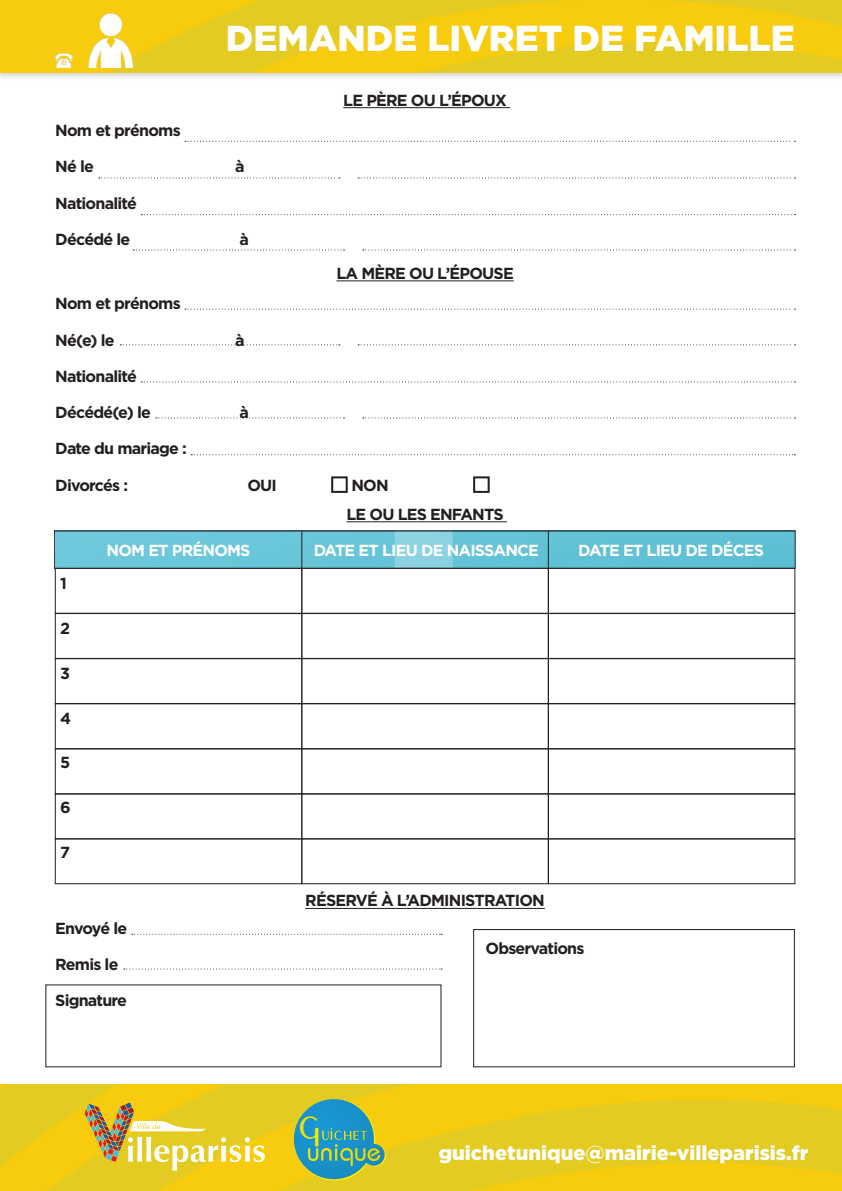
<style>
.page{position:relative;width:842px;height:1191px;background:#fff}
.page>*{position:absolute;margin:0;border:0;box-sizing:border-box;transform-origin:0 0}
.t1{font:49.6px "Peignot";color:#f8ed06}
.t2{font:900 36px "Gotham";color:#fff}
.t3{font:900 20px "Gotham";color:#fff}
.t4{font:700 16px/29px "Gotham";letter-spacing:-.05em;color:#231f20}
.t5{font:700 16px "Gotham";letter-spacing:-.05em;color:#fff}
</style>
<div class="page">
<div style="left:0;top:0;width:842px;height:81px;background:#231f20;opacity:.21"></div>
<img style="left:0;top:0;width:842px;height:72px">
<img style="left:0;top:1084px;width:842px;height:107px">
<img style="left:55px;top:14px;width:78px;height:53px">
<svg style="left:85px;top:1103px;width:180px;height:67px;background:#e1c742"></svg>
<hr style="left:343px;top:107px;width:167px;height:1px;background:#231f20">
<hr style="left:336px;top:281px;width:178px;height:1px;background:#231f20">
<svg style="left:185px;top:141px;width:610px;height:1px"></svg>
<svg style="left:185px;top:309px;width:610px;height:1px"></svg>
<svg style="left:141px;top:214px;width:654px;height:1px"></svg>
<svg style="left:141px;top:381px;width:654px;height:1px"></svg>
<svg style="left:191px;top:454px;width:604px;height:1px"></svg>
<svg style="left:363px;top:249px;width:432px;height:1px"></svg>
<svg style="left:363px;top:417px;width:432px;height:1px"></svg>
<svg style="left:133px;top:249px;width:211px;height:1px"></svg>
<svg style="left:156px;top:417px;width:188px;height:1px"></svg>
<svg style="left:358px;top:177px;width:437px;height:1px"></svg>
<svg style="left:358px;top:344px;width:437px;height:1px"></svg>
<svg style="left:99px;top:177px;width:241px;height:1px"></svg>
<svg style="left:120px;top:344px;width:220px;height:1px"></svg>
<div style="left:331px;top:476px;width:17px;height:17px;border:2px solid #231f20"></div>
<div style="left:473px;top:476px;width:17px;height:17px;border:2px solid #231f20"></div>
<hr style="left:346px;top:521px;width:161px;height:1px;background:#231f20">
<div style="left:55px;top:568px;width:247px;height:46px;border:1px solid #231f20"></div>
<div style="left:548px;top:568px;width:247px;height:46px;border:1px solid #231f20"></div>
<div style="left:301px;top:568px;width:248px;height:46px;border:1px solid #231f20"></div>
<div style="left:55px;top:613px;width:247px;height:46px;border:1px solid #231f20"></div>
<div style="left:548px;top:613px;width:247px;height:46px;border:1px solid #231f20"></div>
<div style="left:301px;top:613px;width:248px;height:46px;border:1px solid #231f20"></div>
<div style="left:55px;top:703px;width:247px;height:46px;border:1px solid #231f20"></div>
<div style="left:548px;top:703px;width:247px;height:46px;border:1px solid #231f20"></div>
<div style="left:301px;top:703px;width:248px;height:46px;border:1px solid #231f20"></div>
<div style="left:55px;top:748px;width:247px;height:46px;border:1px solid #231f20"></div>
<div style="left:55px;top:793px;width:247px;height:46px;border:1px solid #231f20"></div>
<div style="left:55px;top:838px;width:247px;height:46px;border:1px solid #231f20"></div>
<div style="left:548px;top:748px;width:247px;height:46px;border:1px solid #231f20"></div>
<div style="left:548px;top:793px;width:247px;height:46px;border:1px solid #231f20"></div>
<div style="left:548px;top:838px;width:247px;height:46px;border:1px solid #231f20"></div>
<div style="left:301px;top:748px;width:248px;height:46px;border:1px solid #231f20"></div>
<div style="left:301px;top:793px;width:248px;height:46px;border:1px solid #231f20"></div>
<div style="left:301px;top:838px;width:248px;height:46px;border:1px solid #231f20"></div>
<img style="left:56px;top:532px;width:737px;height:34px">
<div style="left:54px;top:530px;width:741px;height:38px;border:1px solid #231f20"></div>
<hr style="left:548px;top:531px;width:1px;height:38px;background:#231f20">
<hr style="left:301px;top:531px;width:1px;height:38px;background:#231f20">
<hr style="left:305px;top:908px;width:240px;height:1px;background:#231f20">
<div style="left:473px;top:929px;width:322px;height:138px;border:1px solid #231f20"></div>
<svg style="left:124px;top:968px;width:318px;height:1px"></svg>
<svg style="left:132px;top:933px;width:310px;height:1px"></svg>
<div style="left:364px;top:1144px;width:22px;height:22px;background:#f8ed06;border-radius:50%"></div>
<svg style="left:294px;top:1099px;width:91px;height:80px;background:#61a78a"></svg>
<h2 class="t2" style="left:226px;top:17px;width:570px">DEMANDE LIVRET DE FAMILLE</h2>
<p class="t4" style="left:55px;top:116px;width:127px">NOM ET PRÉNOMS</p>
<p class="t4" style="left:55px;top:152px;width:40px">NÉ LE</p>
<p class="t4" style="left:235px;top:152px;width:11px">À</p>
<p class="t4" style="left:55px;top:188px;width:83px">NATIONALITÉ</p>
<p class="t4" style="left:55px;top:224px;width:77px">DÉCÉDÉ LE</p>
<p class="t4" style="left:239px;top:224px;width:11px">À</p>
<p class="t4" style="left:343px;top:85px;width:165px">LE PÈRE OU L’ÉPOUX</p>
<p class="t4" style="left:336px;top:258px;width:177px">LA MÈRE OU L’ÉPOUSE</p>
<p class="t4" style="left:55px;top:289px;width:127px">NOM ET PRÉNOMS</p>
<p class="t4" style="left:55px;top:325px;width:61px">NÉ(E) LE</p>
<p class="t4" style="left:235px;top:325px;width:11px">À</p>
<p class="t4" style="left:55px;top:361px;width:83px">NATIONALITÉ</p>
<p class="t4" style="left:55px;top:397px;width:97px">DÉCÉDÉ(E) LE</p>
<p class="t4" style="left:239px;top:397px;width:11px">À</p>
<p class="t4" style="left:55px;top:434px;width:133px">DATE DU MARIAGE :</p>
<p class="t4" style="left:55px;top:470px;width:74px">DIVORCÉS :</p>
<p class="t4" style="left:247px;top:470px;width:31px">OU I</p>
<p class="t4" style="left:346px;top:470px;width:157px;text-indent:5px">NON<br>LE OU LES EN FANTS</p>
<p class="t4" style="left:60px;top:568px;width:8px">1</p>
<p class="t4" style="left:60px;top:613px;width:11px">2</p>
<p class="t4" style="left:60px;top:658px;width:11px">3</p>
<p class="t4" style="left:60px;top:703px;width:13px">4</p>
<p class="t4" style="left:60px;top:748px;width:12px">5</p>
<p class="t4" style="left:60px;top:792px;width:12px">6</p>
<p class="t4" style="left:60px;top:837px;width:11px">7</p>
<p class="t5" style="left:107px;top:541px;width:143px">NOM ET PRÉNOMS</p>
<p class="t5" style="left:314px;top:541px;width:227px">DATE ET LI EU DE NAISSANCE</p>
<p class="t5" style="left:578px;top:541px;width:185px">DATE ET LI EU DE DÉCES</p>
<p class="t4" style="left:305px;top:885px;width:148px">RÉSERVÉ À L’ADMINIS</p>
<p class="t4" style="left:474px;top:885px;width:69px">TRATION</p>
<p class="t4" style="left:55px;top:913px;width:74px">ENVOYÉ LE</p>
<p class="t4" style="left:55px;top:949px;width:65px">REMIS LE</p>
<p class="t4" style="left:55px;top:985px;width:73px">SIGNATURE</p>
<h1 class="t1" style="left:297px;top:1097px;width:25px">g</h1>
<p class="t4" style="left:485px;top:933px;width:100px">OBSERVATIONS</p>
<p class="t3" style="left:439px;top:1141px;width:371px">guichetunique@mairie-villeparisis.fr</p>
</div>
